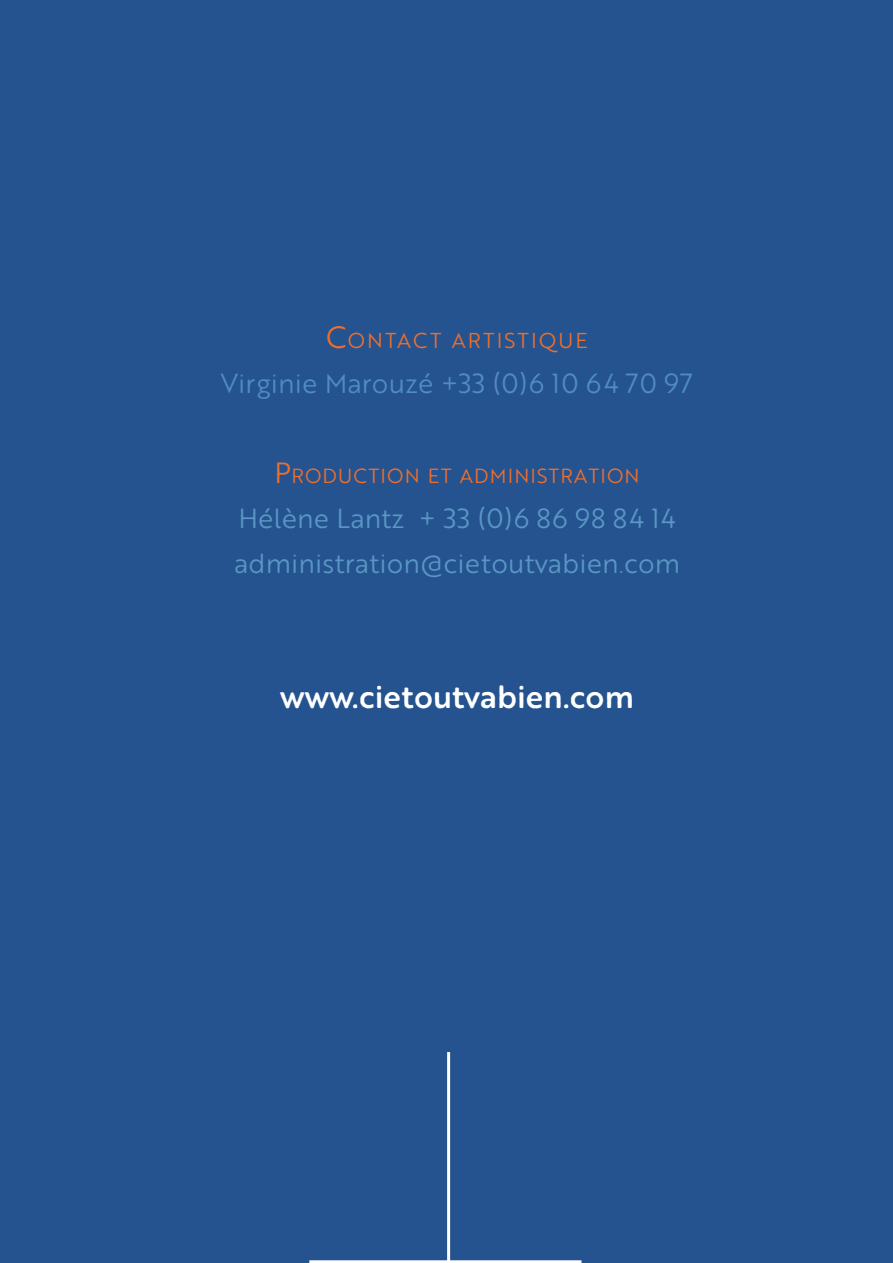
<style>
.page{position:relative;width:893px;height:1263px;background:#24538f}
.page>*{position:absolute;margin:0;border:0;box-sizing:border-box;transform-origin:0 0}
.t1{font:500 31.5px "Brother 1816 Printed";color:#fff}
.t2{font:27px/45px "Brother 1816 Printed";color:#5996c3}
.t3{font:27px "Brother 1816 Printed";color:#508bc5}
.t4{font:21px "Brother 1816 Printed";letter-spacing:.095em;color:#ed6e2c}
.t5{font:19.95px "Brother 1816 Printed";letter-spacing:.055em;color:#ed6e2c}
.s1{font-size:30px}
.s2{font-size:28.5px}
</style>
<div class="page">
<hr style="left:309px;top:1260px;width:272px;height:3px;background:#fff">
<hr style="left:447px;top:1052px;width:3px;height:211px;background:#fff">
<p class="t4" style="left:326px;top:325px;width:263px"><span class="s1">C</span>ONTACT ARTISTIQUE</p>
<p class="t3" style="left:221px;top:363px;width:474px">Virginie Marouzé +33 (0)6 10 64 70 97</p>
<p class="t5" style="left:274px;top:461px;width:367px"><span class="s2">P</span>RODUCTION ET ADMINISTRATION</p>
<p class="t2" style="left:234px;top:495px;width:448px">Hélène Lantz + 33 (0)6 86 98 84 14 administration@cietoutvabien.com</p>
<p class="t1" style="left:280px;top:673px;width:355px">www.cietoutvabien.com</p>
</div>
